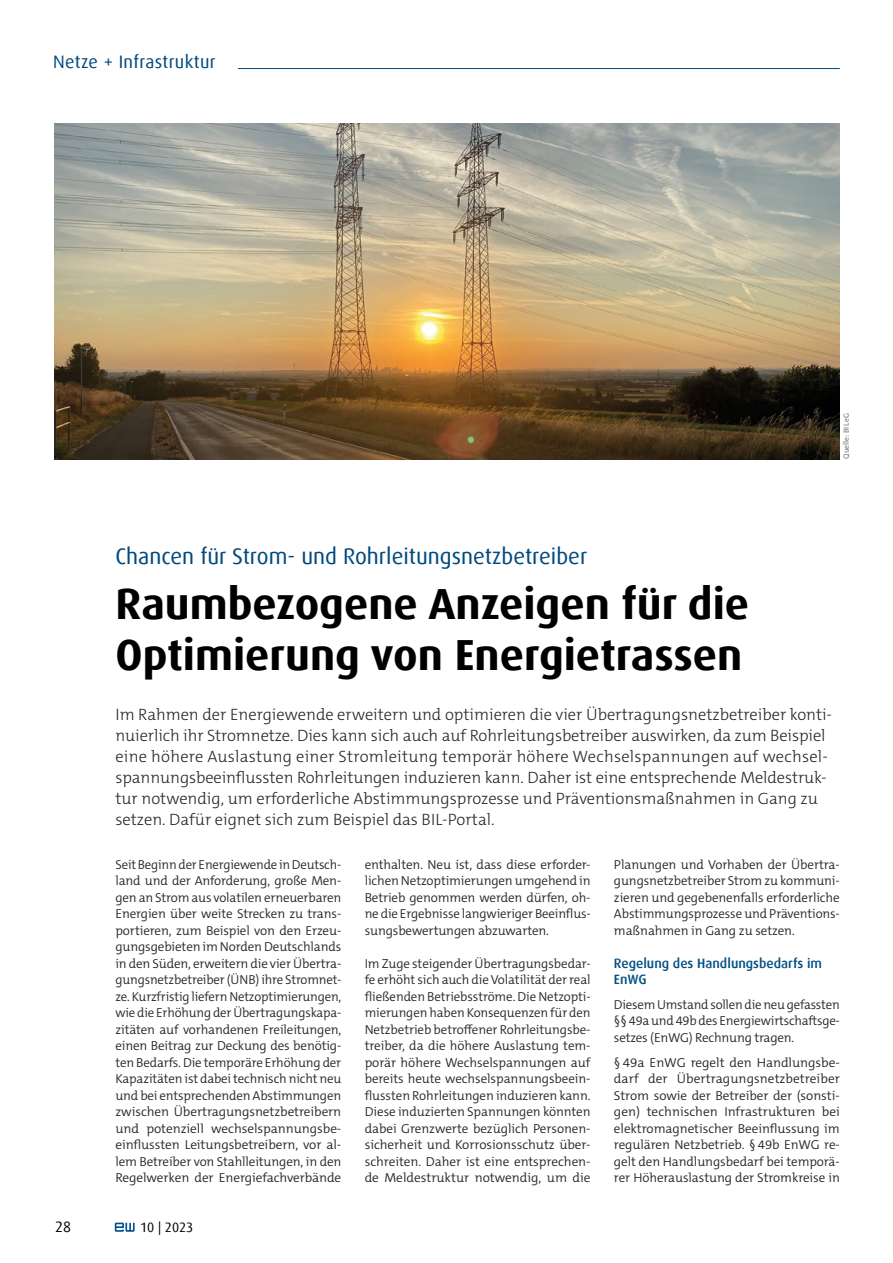
<style>
.page{position:relative;width:893px;height:1263px;background:#fff}
.page>*{position:absolute;margin:0;border:0;box-sizing:border-box;transform-origin:0 0}
.t1{font:700 43.5px/51px "Dax Offc";color:#000}
.t2{font:22.5px "Dax Offc";color:#00497e}
.t3{font:18px "Dax Offc";letter-spacing:.02em;color:#00497e}
.t4{font:300 16.5px/21px "The Mix C5";color:#262625}
.t5{font:15px "Dax Offc";color:#000}
.t6{font:500 13.5px/16.5px "Dax Offc";color:#004f84}
.t7{font:13.5px "Dax Offc";color:#000}
.t8{font:300 13.05px/16.5px "The Mix C5";letter-spacing:-.005em;color:#262625;text-align:justify}
.t9{font:7.5px "The Mix C5";letter-spacing:.02em;color:#6f6f6f}
</style>
<div class="page">
<svg style="left:115px;top:1222px;width:20px;height:10px"></svg>
<hr style="left:53px;top:68px;width:787px;height:1px;background:#00497e">
<img style="left:54px;top:123px;width:786px;height:336px">
<div style="left:32px;top:0;width:205px;height:72px;background:#fff"></div>
<h3 class="t3" style="left:53px;top:50px;width:164px">Netze + Infrastruktur</h3>
<p class="t9" style="left:842px;top:459px;width:48px;rotate:-90deg">Quelle: BIL eG</p>
<h2 class="t2" style="left:115px;top:542px;width:473px">Chancen für Strom- und Rohrleitungsnetzbetreiber</h2>
<h1 class="t1" style="left:115px;top:579px;width:635px">Raumbezogene Anzeigen für die<br>Optimierung von Energietrassen</h1>
<p class="t4" style="left:115px;top:704px;width:718px">Im Rahmen der Energiewende erweitern und optimieren die vier Übertragungsnetzbetreiber konti&shy;nuierlich ihr Stromnetze. Dies kann sich auch auf Rohrleitungsbetreiber auswirken, da zum Beispiel eine höhere Auslastung einer Stromleitung temporär höhere Wechselspannungen auf wechsel&shy;spannungsbeeinflussten Rohrleitungen induzieren kann. Daher ist eine entsprechende Meldestruk&shy;tur notwendig, um erforderliche Abstimmungsprozesse und Präventionsmaßnahmen in Gang zu setzen. Dafür eignet sich zum Beispiel das BIL-Portal.</p>
<p class="t8" style="left:115px;top:856px;width:227px">Seit Beginn der Energiewende in Deutsch&shy;land und der Anforderung, große Men&shy;gen an Strom aus volatilen erneuerbaren Energien über weite Strecken zu trans&shy;portieren, zum Beispiel von den Erzeu&shy;gungsgebieten im Norden Deutschlands in den Süden, erweitern die vier Übertra&shy;gungsnetzbetreiber (ÜNB) ihre Stromnet&shy;ze. Kurzfristig liefern Netzoptimierungen, wie die Erhöhung der Übertragungskapa&shy;zitäten auf vorhandenen Freileitungen, einen Beitrag zur Deckung des benötig&shy;ten Bedarfs. Die temporäre Erhöhung der Kapazitäten ist dabei technisch nicht neu und bei entsprechenden Abstimmungen zwischen Übertragungsnetzbetreibern und potenziell wechselspannungsbe&shy;einflussten Leitungsbetreibern, vor al&shy;lem Betreiber von Stahlleitungen, in den Regelwerken der Energiefachverbände</p>
<p class="t8" style="left:365px;top:856px;width:227px">enthalten. Neu ist, dass diese erforder&shy;lichen Netzoptimierungen umgehend in Betrieb genommen werden dürfen, oh&shy;ne die Ergebnisse langwieriger Beeinflus&shy;sungsbewertungen abzuwarten.</p>
<p class="t8" style="left:614px;top:856px;width:227px">Planungen und Vorhaben der Übertra&shy;gungsnetzbetreiber Strom zu kommuni&shy;zieren und gegebenenfalls erforderliche Abstimmungsprozesse und Präventions&shy;maßnahmen in Gang zu setzen.</p>
<p class="t6" style="left:614px;top:955px;width:210px">Regelung des Handlungsbedarfs im<br>EnWG</p>
<p class="t8" style="left:614px;top:996px;width:227px">Diesem Umstand sollen die neu gefassten §§ 49a und 49b des Energiewirtschaftsge&shy;setzes (EnWG) Rechnung tragen.</p>
<p class="t8" style="left:614px;top:1054px;width:227px">§ 49a EnWG regelt den Handlungsbe&shy;darf der Übertragungsnetzbetreiber Strom sowie der Betreiber der (sonsti&shy;gen) technischen Infrastrukturen bei elektromagnetischer Beeinflussung im regulären Netzbetrieb. § 49b EnWG re&shy;gelt den Handlungsbedarf bei temporä&shy;rer Höherauslastung der Stromkreise in</p>
<p class="t8" style="left:365px;top:955px;width:227px">Im Zuge steigender Übertragungsbedar&shy;fe erhöht sich auch die Volatilität der real fließenden Betriebsströme. Die Netzopti&shy;mierungen haben Konsequenzen für den Netzbetrieb betroffener Rohrleitungsbe&shy;treiber, da die höhere Auslastung tem&shy;porär höhere Wechselspannungen auf bereits heute wechselspannungsbeein&shy;flussten Rohrleitungen induzieren kann.<br>Diese induzierten Spannungen könnten dabei Grenzwerte bezüglich Personen&shy;sicherheit und Korrosionsschutz über&shy;schreiten. Daher ist eine entsprechen&shy;de Meldestruktur notwendig, um die</p>
<p class="t5" style="left:55px;top:1217px;width:17px">28</p>
<p class="t7" style="left:140px;top:1218px;width:55px">10 | 2023</p>
</div>
